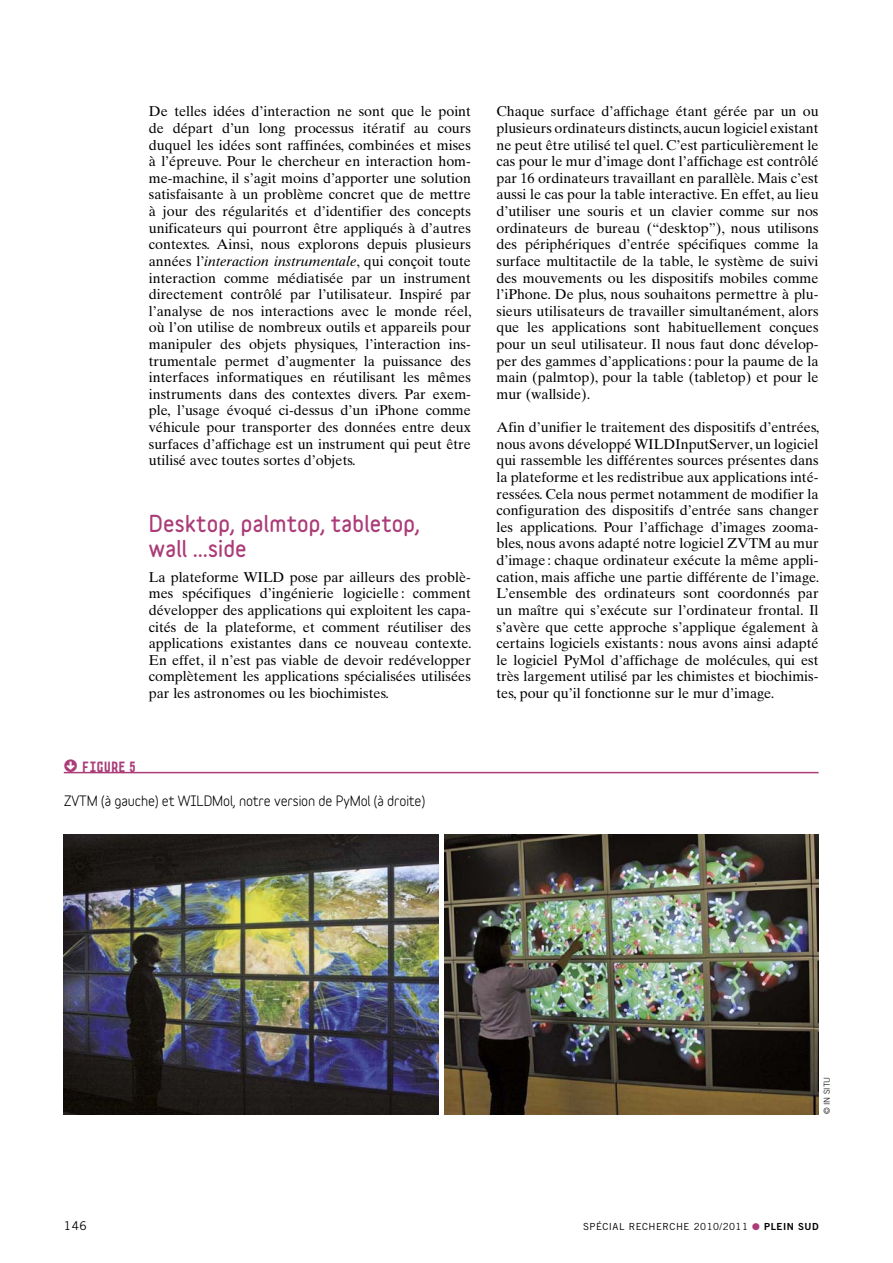
<style>
.page{position:relative;width:893px;height:1263px;background:#fff}
.page>*{position:absolute;margin:0;border:0;box-sizing:border-box;transform-origin:0 0}
.Intertitre{font:900 21px/25.5px "Variable";letter-spacing:.015em;color:#ab3c78}
.Titre_figure{font:15.75px "Arete Mono";letter-spacing:-.04em;color:#ab3c78}
._03_Txt_Courant{font:14.25px/16.6px "Times Ten";color:#000;text-align:justify}
.Text_figure{font:700 13.5px "Variable";letter-spacing:-.01em;color:#000}
.t1{font:12px "Trade Gothic";color:#000}
.t2{font:9.75px "Trade Gothic";letter-spacing:.05em;color:#000}
._08_CréditPhoto02{font:300 8.25px "Trade Gothic";color:#000}
.s1{font-style:italic}
.s2{font-family:"Mini Pics Directional RA"}
.s3{color:#ab3c78}
.s4{font-family:"Trade Gothic Bold Two"}
</style>
<div class="page">
<img style="left:444px;top:835px;width:375px;height:279px">
<hr style="left:64px;top:772px;width:755px;height:1px;background:#ab3c78">
<img style="left:64px;top:835px;width:374px;height:279px">
<p class="_03_Txt_Courant" style="left:149px;top:103px;width:324px">De telles idées d’interaction ne sont que le point de départ d’un long processus itératif au cours duquel les idées sont raffinées, combinées et mises à l’épreuve. Pour le chercheur en interaction hom&shy;me-machine, il s’agit moins d’apporter une solution satisfaisante à un problème concret que de mettre à jour des régularités et d’identifier des concepts unificateurs qui pourront être appliqués à d’autres contextes. Ainsi, nous explorons depuis plusieurs années l’<span class="s1">interaction instrumentale</span>, qui conçoit toute interaction comme médiatisée par un instrument directement contrôlé par l’utilisateur. Inspiré par l’analyse de nos interactions avec le monde réel, où l’on utilise de nombreux outils et appareils pour manipuler des objets physiques, l’interaction ins&shy;trumentale permet d’augmenter la puissance des interfaces informatiques en réutilisant les mêmes instruments dans des contextes divers. Par exem&shy;ple, l’usage évoqué ci-dessus d’un iPhone comme véhicule pour transporter des données entre deux surfaces d’affichage est un instrument qui peut être utilisé avec toutes sortes d’objets.</p>
<p class="Intertitre" style="left:149px;top:512px;width:273px">Desktop, palmtop, tabletop, wall ...side</p>
<p class="_03_Txt_Courant" style="left:149px;top:568px;width:324px">La plateforme WILD pose par ailleurs des problè&shy;mes spécifiques d’ingénierie logicielle : comment développer des applications qui exploitent les capa&shy;cités de la plateforme, et comment réutiliser des applications existantes dans ce nouveau contexte.<br>En effet, il n’est pas viable de devoir redévelopper complètement les applications spécialisées utilisées par les astronomes ou les biochimistes.</p>
<p class="Titre_figure" style="left:64px;top:755px;width:75px"><span class="s2">/</span> FIGURE 5</p>
<p class="Text_figure" style="left:64px;top:796px;width:363px">ZVTM (à gauche) et WILDMol, notre version de PyMol (à droite)</p>
<p class="_03_Txt_Courant" style="left:496px;top:103px;width:324px">Chaque surface d’affichage étant gérée par un ou plusieurs ordinateurs distincts, aucun logiciel existant ne peut être utilisé tel quel. C’est particulièrement le cas pour le mur d’image dont l’affichage est contrôlé par 16 ordinateurs travaillant en parallèle. Mais c’est aussi le cas pour la table interactive. En effet, au lieu d’utiliser une souris et un clavier comme sur nos ordinateurs de bureau (“desktop”), nous utilisons des périphériques d’entrée spécifiques comme la surface multitactile de la table, le système de suivi des mouvements ou les dispositifs mobiles comme l’iPhone. De plus, nous souhaitons permettre à plu&shy;sieurs utilisateurs de travailler simultanément, alors que les applications sont habituellement conçues pour un seul utilisateur. Il nous faut donc dévelop&shy;per des gammes d’applications: pour la paume de la main (palmtop), pour la table (tabletop) et pour le mur (wallside).</p>
<p class="_03_Txt_Courant" style="left:496px;top:419px;width:324px">Afin d’unifier le traitement des dispositifs d’entrées, nous avons développé WILDInputServer, un logiciel qui rassemble les différentes sources présentes dans la plateforme et les redistribue aux applications inté&shy;ressées. Cela nous permet notamment de modifier la configuration des dispositifs d’entrée sans changer les applications. Pour l’affichage d’images zooma&shy;bles, nous avons adapté notre logiciel ZVTM au mur d’image: chaque ordinateur exécute la même appli&shy;cation, mais affiche une partie différente de l’image.<br>L’ensemble des ordinateurs sont coordonnés par un maître qui s’exécute sur l’ordinateur frontal. Il s’avère que cette approche s’applique également à certains logiciels existants: nous avons ainsi adapté le logiciel PyMol d’affichage de molécules, qui est très largement utilisé par les chimistes et biochimis&shy;tes, pour qu’il fonctionne sur le mur d’image.</p>
<p class="_08_CréditPhoto02" style="left:822px;top:1114px;width:39px;rotate:-90deg">© IN SITU</p>
<p class="t1" style="left:64px;top:1219px;width:25px">146</p>
<p class="t2" style="left:583px;top:1221px;width:237px">SPÉCIAL RECHERCHE 2010/2011 <span class="s3">●</span> <span class="s4">PLEIN SUD</span></p>
</div>
